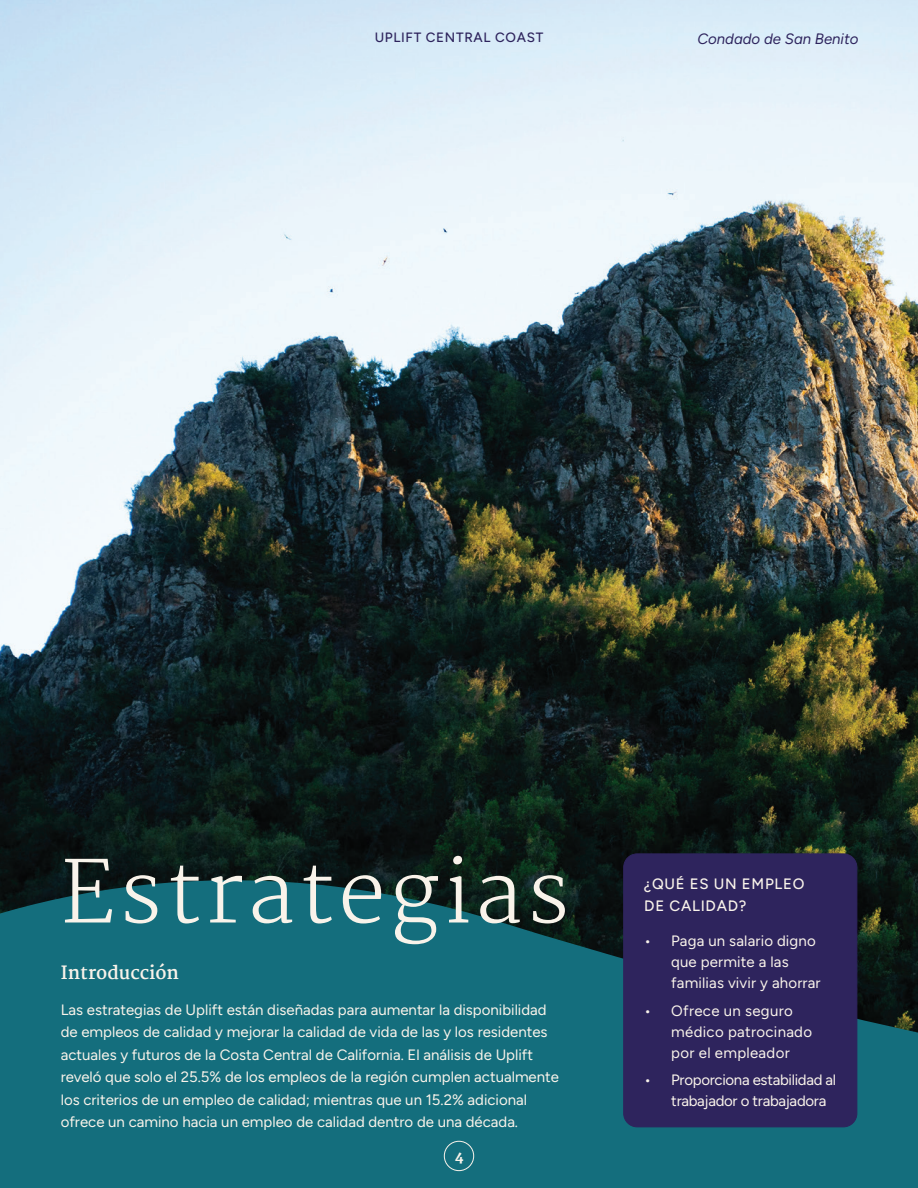
<style>
.page{position:relative;width:918px;height:1188px;background:#fff}
.page>*{position:absolute;margin:0;border:0;box-sizing:border-box;transform-origin:0 0}
.t1{font:200 84px "Martel";letter-spacing:.05em;color:#f9f3ea}
.t2{font:700 18px "Martel";color:#f9f3ea}
.t3{font:15px/22.5px "Figtree";color:#f9f3ea}
.t4{font:15px/21px "Figtree";letter-spacing:-.02em;color:#f9f3ea}
.t5{font:15px/21px "Figtree";letter-spacing:.02em;color:#f9f3ea}
.t6{font:500 15px/22.5px "Figtree";letter-spacing:.05em;color:#f9f3ea}
.t7{font:italic 15px "Figtree";color:#2e245d}
.t8{font:500 13.5px "Figtree";letter-spacing:.05em;color:#2e245d}
.t9{font:800 13.5px "Martel";color:#f9f3ea}
</style>
<div class="page">
<img style="left:0;top:0;width:918px;height:854px">
<svg style="left:0;top:854px;width:918px;height:334px;background:#125f6b"></svg>
<div style="left:624px;top:854px;width:233px;height:273px;background:#2e245d;border-radius:14px"></div>
<div style="left:623px;top:853px;width:234px;height:274px;border:1px solid #2e245d;border-radius:14px"></div>
<div style="left:444px;top:1141px;width:30px;height:30px;border:1px solid #f9f3ea;border-radius:50%"></div>
<p class="t8" style="left:375px;top:30px;width:170px">UPLIFT CENTRAL COAST</p>
<p class="t7" style="left:697px;top:30px;width:163px">Condado de San Benito</p>
<h1 class="t1" style="left:61px;top:856px;width:510px">Estrategias</h1>
<p class="t2" style="left:61px;top:963px;width:120px">Introducción</p>
<p class="t3" style="left:61px;top:999px;width:500px">Las estrategias de Uplift están diseñadas para aumentar la disponibilidad de empleos de calidad y mejorar la calidad de vida de las y los residentes actuales y futuros de la Costa Central de California. El análisis de Uplift reveló que solo el 25.5% de los empleos de la región cumplen actualmente los criterios de un empleo de calidad; mientras que un 15.2% adicional ofrece un camino hacia un empleo de calidad dentro de una década.</p>
<p class="t9" style="left:455px;top:1151px;width:10px">4</p>
<p class="t6" style="left:644px;top:873px;width:162px">¿QUÉ ES UN EMPLEO<br>DE CALIDAD?</p>
<p class="t3" style="left:671px;top:931px;width:151px;line-height:21px;text-indent:-27px">• Paga un salario digno que permite a las familias vivir y ahorrar</p>
<p class="t5" style="left:671px;top:1001px;width:142px;text-indent:-27px">• Ofrece un seguro médico patrocinado por el empleador</p>
<p class="t4" style="left:671px;top:1070px;width:166px;text-indent:-27px">• Proporciona estabilidad al trabajador o trabajadora</p>
</div>
